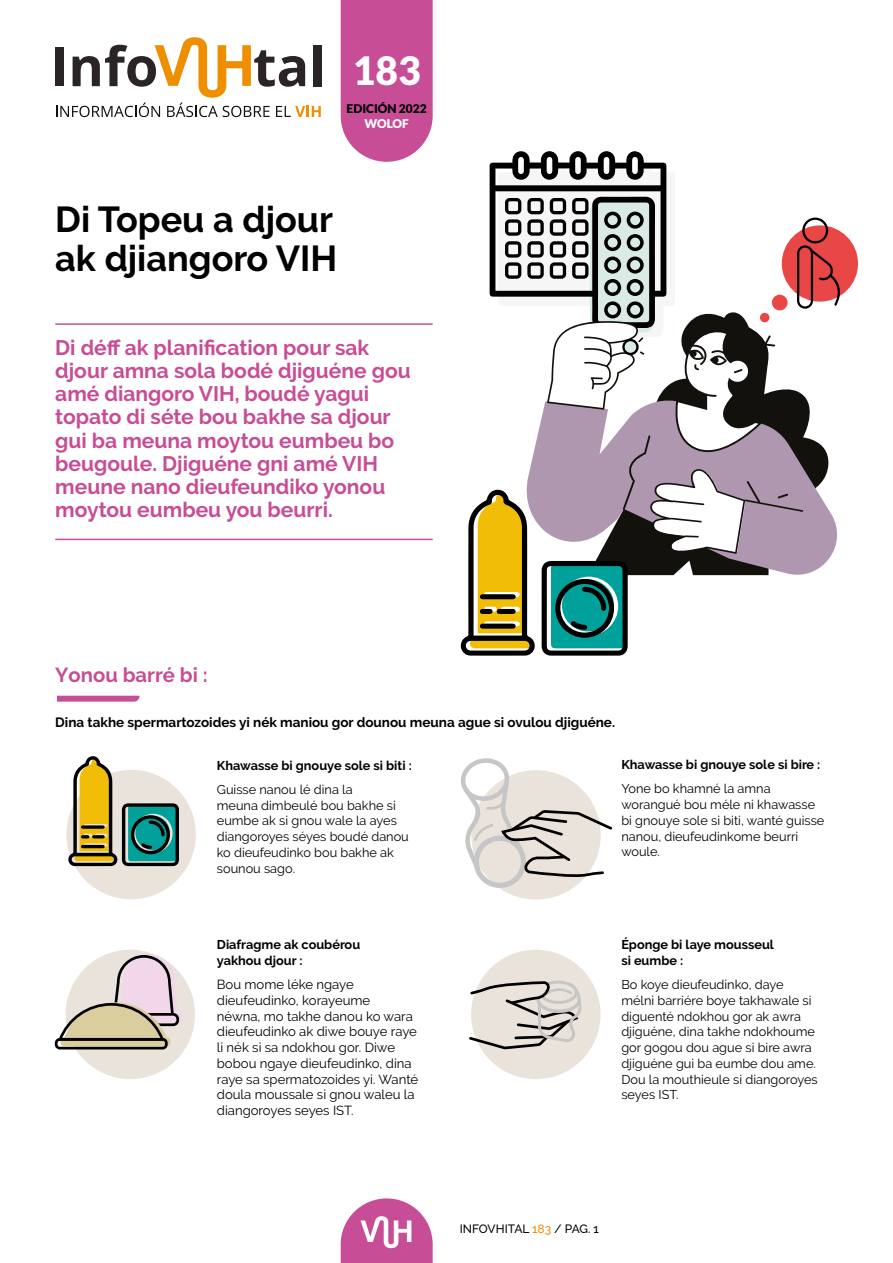
<style>
.page{position:relative;width:893px;height:1263px;background:#fff}
.page>*{position:absolute;margin:0;border:0;box-sizing:border-box;transform-origin:0 0}
.t1{font:900 39px "Lato";color:#fff}
.t2{font:700 36px/39px "Raleway";color:#000}
.t3{font:700 21px/23.2px "Raleway";color:#c74d96}
.t4{font:700 20.25px "Raleway";color:#c74d96}
.t5{font:700 13.5px "Raleway";color:#000}
.t6{font:13.2px/15.8px "Raleway";color:#000}
.t7{font:12.75px/15.8px "Raleway";color:#000}
.t8{font:700 12.75px/15.8px "Raleway";color:#000}
.t9{font:500 12px "Raleway";color:#000}
.t10{font:900 12px "Lato";color:#000}
.t11{font:900 12px "Lato";color:#fff}
.s1{color:#ee8f00}
</style>
<div class="page">
<div style="left:66px;top:770px;width:130px;height:129px;background:#eae3db;border-radius:50%"></div>
<div style="left:66px;top:950px;width:129px;height:129px;background:#eae3db;border-radius:50%"></div>
<div style="left:471px;top:950px;width:129px;height:129px;background:#eae3db;border-radius:50%"></div>
<svg style="left:68px;top:756px;width:111px;height:110px"></svg>
<div style="left:114px;top:1012px;width:69px;height:11px;background:#f1d7e9;border-radius:5px"></div>
<div style="left:108px;top:1013px;width:71px;height:13px;border:3px solid #000;border-radius:5px"></div>
<svg style="left:59px;top:954px;width:119px;height:92px"></svg>
<div style="left:55px;top:1038px;width:113px;height:11px;border:3px solid #000;border-radius:4px"></div>
<svg style="left:461px;top:758px;width:152px;height:293px"></svg>
<div style="left:55px;top:48px;width:8px;height:38px;background:#2b2426"></div>
<div style="left:313px;top:45px;width:9px;height:41px;background:#2b2426"></div>
<svg style="left:56px;top:37px;width:265px;height:80px"></svg>
<svg style="left:341px;top:1198px;width:92px;height:65px"></svg>
<hr style="left:55px;top:323px;width:378px;height:2px;background:#c74d96">
<hr style="left:55px;top:539px;width:378px;height:1px;background:#c74d96">
<svg style="left:341px;top:0;width:92px;height:162px;background:#ca589c"></svg>
<div style="left:782px;top:225px;width:76px;height:77px;background:#e94745;border-radius:50%"></div>
<svg style="left:460px;top:151px;width:381px;height:505px"></svg>
<svg style="left:57px;top:696px;width:82px;height:6px"></svg>
<h1 class="t1" style="left:353px;top:48px;width:69px">183</h1>
<p class="t10" style="left:347px;top:102px;width:82px">EDICIÓN 2022</p>
<p class="t11" style="left:364px;top:116px;width:46px">WOLOF</p>
<h2 class="t2" style="left:55px;top:200px;width:283px">Di Topeu a djour ak djiangoro VIH</h2>
<p class="t3" style="left:55px;top:336px;width:357px">Di déff ak planification pour sak djour amna sola bodé djiguéne gou amé diangoro VIH, boudé yagui topato di séte bou bakhe sa djour gui ba meuna moytou eumbeu bo beugoule. Djiguéne gni amé VIH meune nano dieufeundiko yonou moytou eumbeu you beurri.</p>
<h3 class="t4" style="left:55px;top:664px;width:154px">Yonou barré bi :</h3>
<p class="t5" style="left:55px;top:715px;width:561px">Dina takhe spermartozoides yi nék maniou gor dounou meuna ague si ovulou djiguéne.</p>
<p class="t8" style="left:217px;top:757px;width:196px">Khawasse bi gnouye sole si biti :</p>
<p class="t7" style="left:217px;top:781px;width:193px">Guisse nanou lé dina la<br>meuna dimbeulé bou bakhe si eumbe ak si gnou wale la ayes diangoroyes séyes boudé danou ko dieufeudinko bou bakhe ak sounou sago.</p>
<p class="t8" style="left:217px;top:937px;width:145px">Diafragme ak coubérou yakhou djour :</p>
<p class="t6" style="left:217px;top:976px;width:203px">Bou mome léke ngaye dieufeudinko, korayeume<br>néwna, mo takhe danou ko wara dieufeudinko ak diwe bouye raye li nék si sa ndokhou gor. Diwe bobou ngaye dieufeudinko, dina raye sa spermatozoides yi. Wanté doula moussale si gnou waleu la diangoroyes seyes IST.</p>
<p class="t8" style="left:621px;top:757px;width:201px">Khawasse bi gnouye sole si bire :</p>
<p class="t7" style="left:621px;top:781px;width:204px">Yone bo khamné la amna worangué bou méle ni khawasse bi gnouye sole si biti, wanté guisse nanou, dieufeudinkome beurri woule.</p>
<p class="t8" style="left:621px;top:937px;width:154px">Éponge bi laye mousseul si eumbe :</p>
<p class="t7" style="left:621px;top:977px;width:198px">Bo koye dieufeudinko, daye mélni barriére boye takhawale si diguenté ndokhou gor ak awra djiguéne, dina takhe ndokhoume gor gogou dou ague si bire awra djiguéne gui ba eumbe dou ame.<br>Dou la mouthieule si diangoroyes seyes IST.</p>
<p class="t9" style="left:460px;top:1221px;width:141px">INFOVHITAL <span class="s1">183</span> / PAG. 1</p>
</div>
